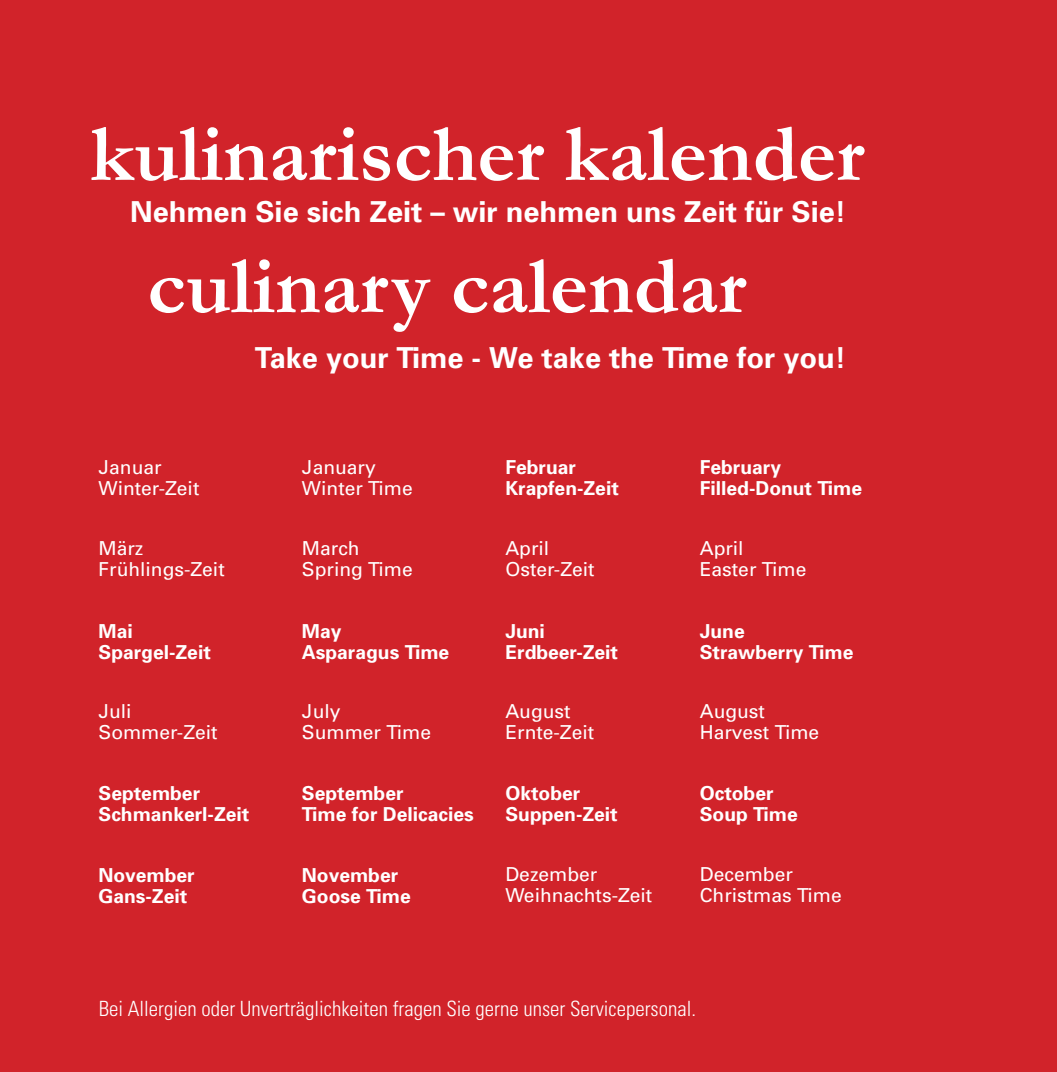
<style>
.page{position:relative;width:1057px;height:1072px;background:#fff}
.page>*{position:absolute;margin:0;border:0;box-sizing:border-box;transform-origin:0 0}
.t1{font:700 82.08px "Garamond";color:#fff}
.t2{font:700 28.88px "Univers";color:#fff}
.t3{font:300 condensed 21px "Univers";color:#fff}
.t4{font:700 19.25px "Univers";color:#fff}
.t5{font:19.25px "Univers";color:#fff}
</style>
<div class="page">
<div style="left:0;top:0;width:1057px;height:1071px;background:#d1232a"></div>
<p class="t1" style="left:90px;top:105px;width:776px">kulinarischer kalender</p>
<p class="t2" style="left:130px;top:194px;width:717px">Nehmen Sie sich Zeit – wir nehmen uns Zeit für Sie!</p>
<p class="t1" style="left:147px;top:237px;width:601px">culinary calendar</p>
<p class="t2" style="left:255px;top:340px;width:593px">Take your Time - We take the Time for you!</p>
<p class="t5" style="left:98px;top:455px;width:65px">Januar</p>
<p class="t5" style="left:98px;top:476px;width:102px">Winter-Zeit</p>
<p class="t5" style="left:302px;top:455px;width:75px">January</p>
<p class="t5" style="left:302px;top:476px;width:112px">Winter Time</p>
<p class="t4" style="left:505px;top:456px;width:72px">Februar</p>
<p class="t4" style="left:505px;top:477px;width:115px">Krapfen-Zeit</p>
<p class="t4" style="left:700px;top:456px;width:83px">February</p>
<p class="t4" style="left:700px;top:477px;width:164px">Filled-Donut Time</p>
<p class="t5" style="left:98px;top:537px;width:46px">März</p>
<p class="t5" style="left:98px;top:558px;width:128px">Frühlings-Zeit</p>
<p class="t5" style="left:302px;top:537px;width:59px">March</p>
<p class="t5" style="left:302px;top:558px;width:112px">Spring Time</p>
<p class="t5" style="left:505px;top:537px;width:45px">April</p>
<p class="t5" style="left:505px;top:558px;width:91px">Oster-Zeit</p>
<p class="t5" style="left:700px;top:537px;width:45px">April</p>
<p class="t5" style="left:700px;top:558px;width:108px">Easter Time</p>
<p class="t4" style="left:98px;top:619px;width:36px">Mai</p>
<p class="t4" style="left:98px;top:640px;width:114px">Spargel-Zeit</p>
<p class="t4" style="left:302px;top:619px;width:41px">May</p>
<p class="t4" style="left:302px;top:640px;width:149px">Asparagus Time</p>
<p class="t4" style="left:505px;top:619px;width:41px">Juni</p>
<p class="t4" style="left:505px;top:640px;width:114px">Erdbeer-Zeit</p>
<p class="t4" style="left:700px;top:619px;width:46px">June</p>
<p class="t4" style="left:700px;top:640px;width:155px">Strawberry Time</p>
<p class="t5" style="left:98px;top:700px;width:35px">Juli</p>
<p class="t5" style="left:98px;top:721px;width:121px">Sommer-Zeit</p>
<p class="t5" style="left:302px;top:700px;width:40px">July</p>
<p class="t5" style="left:302px;top:721px;width:131px">Summer Time</p>
<p class="t5" style="left:505px;top:700px;width:67px">August</p>
<p class="t5" style="left:505px;top:721px;width:90px">Ernte-Zeit</p>
<p class="t5" style="left:700px;top:700px;width:67px">August</p>
<p class="t5" style="left:700px;top:721px;width:121px">Harvest Time</p>
<p class="t4" style="left:98px;top:781px;width:103px">September</p>
<p class="t4" style="left:98px;top:802px;width:152px">Schmankerl-Zeit</p>
<p class="t4" style="left:98px;top:863px;width:98px">November</p>
<p class="t4" style="left:98px;top:884px;width:90px">Gans-Zeit</p>
<p class="t4" style="left:302px;top:781px;width:103px">September</p>
<p class="t4" style="left:302px;top:802px;width:173px">Time for Delicacies</p>
<p class="t4" style="left:302px;top:863px;width:98px">November</p>
<p class="t4" style="left:302px;top:884px;width:110px">Goose Time</p>
<p class="t4" style="left:505px;top:781px;width:76px">Oktober</p>
<p class="t4" style="left:505px;top:802px;width:114px">Suppen-Zeit</p>
<p class="t5" style="left:505px;top:862px;width:93px">Dezember</p>
<p class="t5" style="left:505px;top:883px;width:148px">Weihnachts-Zeit</p>
<p class="t4" style="left:700px;top:781px;width:75px">October</p>
<p class="t4" style="left:700px;top:802px;width:100px">Soup Time</p>
<p class="t5" style="left:700px;top:862px;width:95px">December</p>
<p class="t5" style="left:700px;top:883px;width:143px">Christmas Time</p>
<p class="t3" style="left:99px;top:996px;width:599px">Bei Allergien oder Unverträglichkeiten fragen Sie gerne unser Servicepersonal.</p>
</div>
